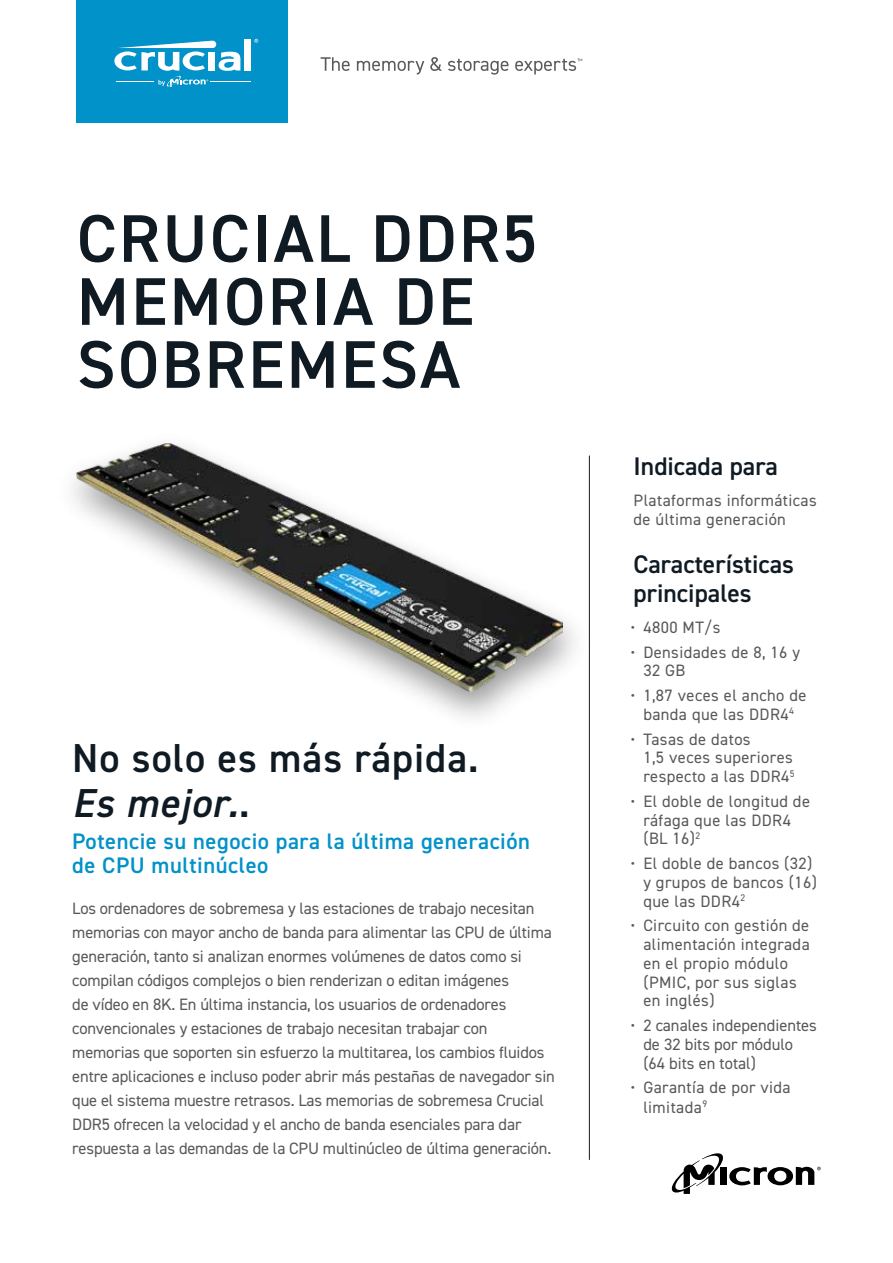
<style>
.page{position:relative;width:893px;height:1263px;background:#fff}
.page>*{position:absolute;margin:0;border:0;box-sizing:border-box;transform-origin:0 0}
.t1{font:600 67.5px/63px "DIN2014";letter-spacing:.035em;color:#0f1a23}
.t2{font:600 40.5px/45px "DIN2014";letter-spacing:.025em;color:#0f1a23}
.t3{font:600 25.5px/28.5px "DIN2014";color:#0f1a23}
.t4{font:600 22.5px/24px "DIN2014";letter-spacing:.025em;color:#0092c8}
.t5{font:16.5px/24px "DIN2014";letter-spacing:-.01em;color:#58585a}
.t6{font:16.5px/18.8px "DIN2014";letter-spacing:.025em;color:#58585a}
.s1{font-style:italic}
</style>
<div class="page">
<div style="left:77px;top:0;width:211px;height:122px;background:#0092c8"></div>
<hr style="left:211px;top:82px;width:40px;height:1px;background:#fff">
<div style="left:245px;top:39px;width:6px;height:32px;background:#fff"></div>
<svg style="left:114px;top:41px;width:126px;height:46px"></svg>
<svg style="left:254px;top:39px;width:4px;height:4px"></svg>
<svg style="left:321px;top:57px;width:29px;height:14px"></svg>
<svg style="left:357px;top:61px;width:67px;height:13px"></svg>
<svg style="left:430px;top:57px;width:12px;height:14px"></svg>
<svg style="left:448px;top:59px;width:60px;height:16px"></svg>
<svg style="left:515px;top:59px;width:67px;height:15px"></svg>
<svg style="left:672px;top:1153px;width:149px;height:41px"></svg>
<hr style="left:589px;top:456px;width:1px;height:704px;background:#0f1a23">
<div style="left:54px;top:430px;width:537px;height:302px;background:#000;opacity:.42"></div>
<img style="left:77px;top:443px;width:486px;height:248px">
<h1 class="t1" style="left:77px;top:206px;width:462px">CRUCIAL DDR5<br>MEMORIA DE<br>SOBREMESA</h1>
<h2 class="t2" style="left:72px;top:734px;width:408px">No solo es más rápida.<br><span class="s1">Es mejor.</span>.</h2>
<h3 class="t4" style="left:72px;top:829px;width:459px">Potencie su negocio para la última generación de CPU multinúcleo</h3>
<p class="t5" style="left:72px;top:896px;width:484px">Los ordenadores de sobremesa y las estaciones de trabajo necesitan memorias con mayor ancho de banda para alimentar las CPU de última generación, tanto si analizan enormes volúmenes de datos como si compilan códigos complejos o bien renderizan o editan imágenes<br>de vídeo en 8K. En última instancia, los usuarios de ordenadores convencionales y estaciones de trabajo necesitan trabajar con memorias que soporten sin esfuerzo la multitarea, los cambios fluidos entre aplicaciones e incluso poder abrir más pestañas de navegador sin que el sistema muestre retrasos. Las memorias de sobremesa Crucial DDR5 ofrecen la velocidad y el ancho de banda esenciales para dar respuesta a las demandas de la CPU multinúcleo de última generación.</p>
<h3 class="t3" style="left:634px;top:452px;width:146px">Indicada para</h3>
<p class="t6" style="left:634px;top:490px;width:185px">Plataformas informáticas de última generación</p>
<h3 class="t3" style="left:634px;top:550px;width:162px">Características principales</h3>
<p class="t5" style="left:631px;top:615px;width:91px">• 4800 MT/s</p>
<p class="t6" style="left:643px;top:642px;width:158px;text-indent:-13px">• Densidades de 8, 16 y<br>32 GB</p>
<p class="t6" style="left:631px;top:686px;width:177px;text-align:center">• 1,87 veces el ancho de banda que las DDR4<sup>4</sup></p>
<p class="t6" style="left:643px;top:729px;width:153px;text-indent:-13px">• Tasas de datos<br>1,5 veces superiores respecto a las DDR4<sup>5</sup></p>
<p class="t6" style="left:643px;top:791px;width:168px;text-indent:-13px">• El doble de longitud de ráfaga que las DDR4 (BL 16)<sup>2</sup></p>
<p class="t6" style="left:643px;top:854px;width:175px;text-indent:-13px">• El doble de bancos (32) y grupos de bancos (16) que las DDR4<sup>2</sup></p>
<p class="t6" style="left:643px;top:916px;width:168px;text-indent:-13px">• Circuito con gestión de alimentación integrada en el propio módulo (PMIC, por sus siglas en inglés)</p>
<p class="t5" style="left:643px;top:1016px;width:175px;line-height:18.8px;text-indent:-13px">• 2 canales independientes de 32 bits por módulo (64 bits en total)</p>
<p class="t6" style="left:643px;top:1078px;width:149px;line-height:19.5px;text-indent:-13px">• Garantía de por vida limitada<sup>9</sup></p>
</div>
